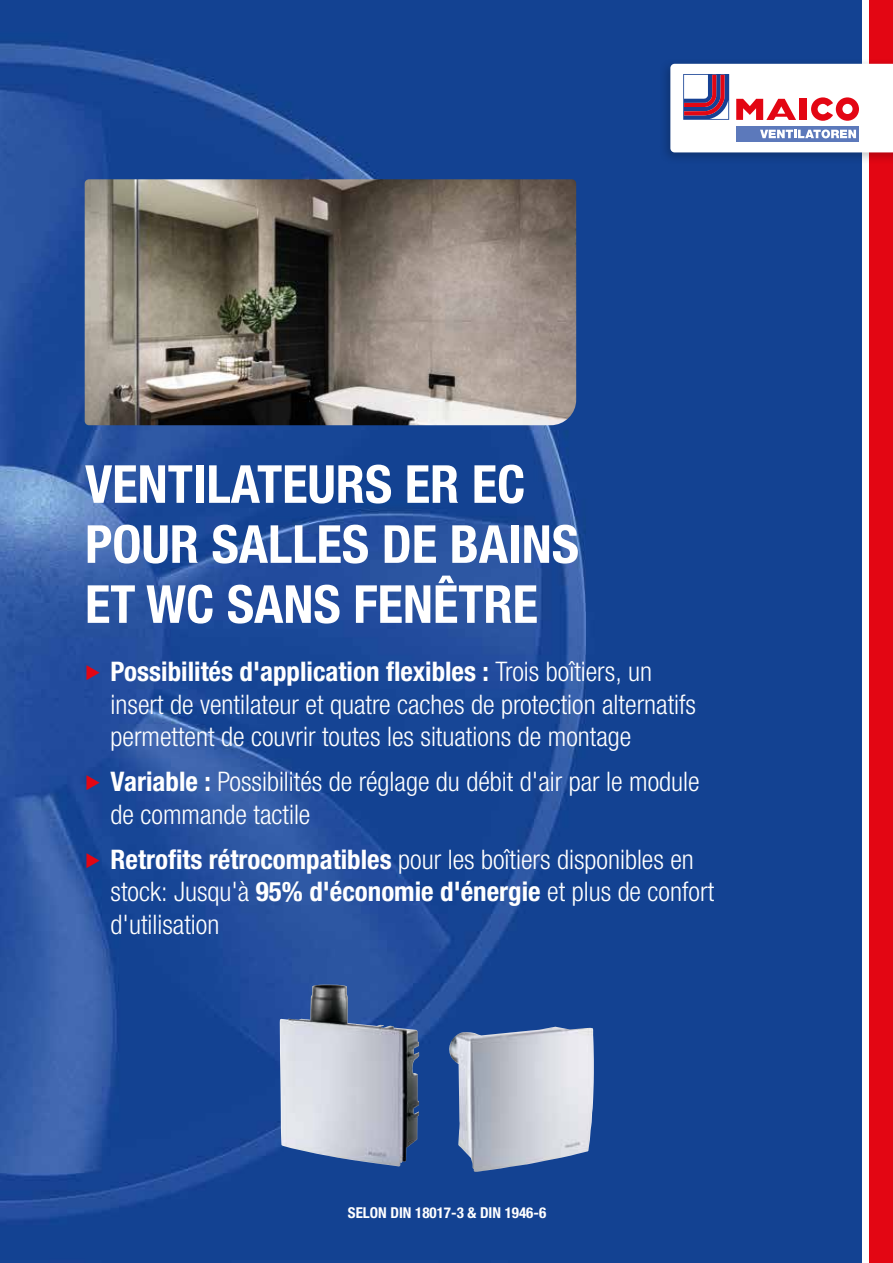
<style>
.page{position:relative;width:893px;height:1263px;background:#fff}
.page>*{position:absolute;margin:0;border:0;box-sizing:border-box;transform-origin:0 0}
.t1{font:700 condensed 52.5px/60px "Helvetica Neue LTW1 G";color:#fff}
.t2{font:300 condensed 27px/32.4px "Helvetica Neue LTW1 G";color:#fff}
.t3{font:700 condensed 15px "Helvetica Neue LTW1 G";color:#fff}
.s1{font-weight:700}
</style>
<div class="page">
<img style="left:0;top:0;width:862px;height:1263px">
<div style="left:869px;top:0;width:24px;height:1263px;background:#e30613"></div>
<div style="left:658px;top:58px;width:235px;height:107px;background:#000;opacity:.23"></div>
<svg style="left:670px;top:64px;width:223px;height:88px"></svg>
<img style="left:85px;top:179px;width:491px;height:246px">
<img style="left:446px;top:1027px;width:148px;height:145px">
<img style="left:280px;top:984px;width:139px;height:182px">
<svg style="left:87px;top:665px;width:13px;height:15px"></svg>
<svg style="left:87px;top:775px;width:13px;height:15px"></svg>
<svg style="left:87px;top:852px;width:13px;height:15px"></svg>
<h1 class="t1" style="left:85px;top:454px;width:495px">VENTILATEURS ER EC<br>POUR SALLES DE BAINS<br>ET WC SANS FENÊTRE</h1>
<p class="t2" style="left:111px;top:656px;width:587px"><span class="s1">Possibilités d'application flexibles :</span> Trois boîtiers, un insert de ventilateur et quatre caches de protection alternatifs permettent de couvrir toutes les situations de montage</p>
<p class="t2" style="left:111px;top:766px;width:591px"><span class="s1">Variable :</span> Possibilités de réglage du débit d'air par le module de commande tactile</p>
<p class="t2" style="left:111px;top:843px;width:605px"><span class="s1">Retrofits rétrocompatibles</span> pour les boîtiers disponibles en stock: Jusqu'à <span class="s1">95% d'économie d'énergie</span> et plus de confort d'utilisation</p>
<p class="t3" style="left:348px;top:1203px;width:200px">SELON DIN 18017-3 &amp; DIN 1946-6</p>
</div>
